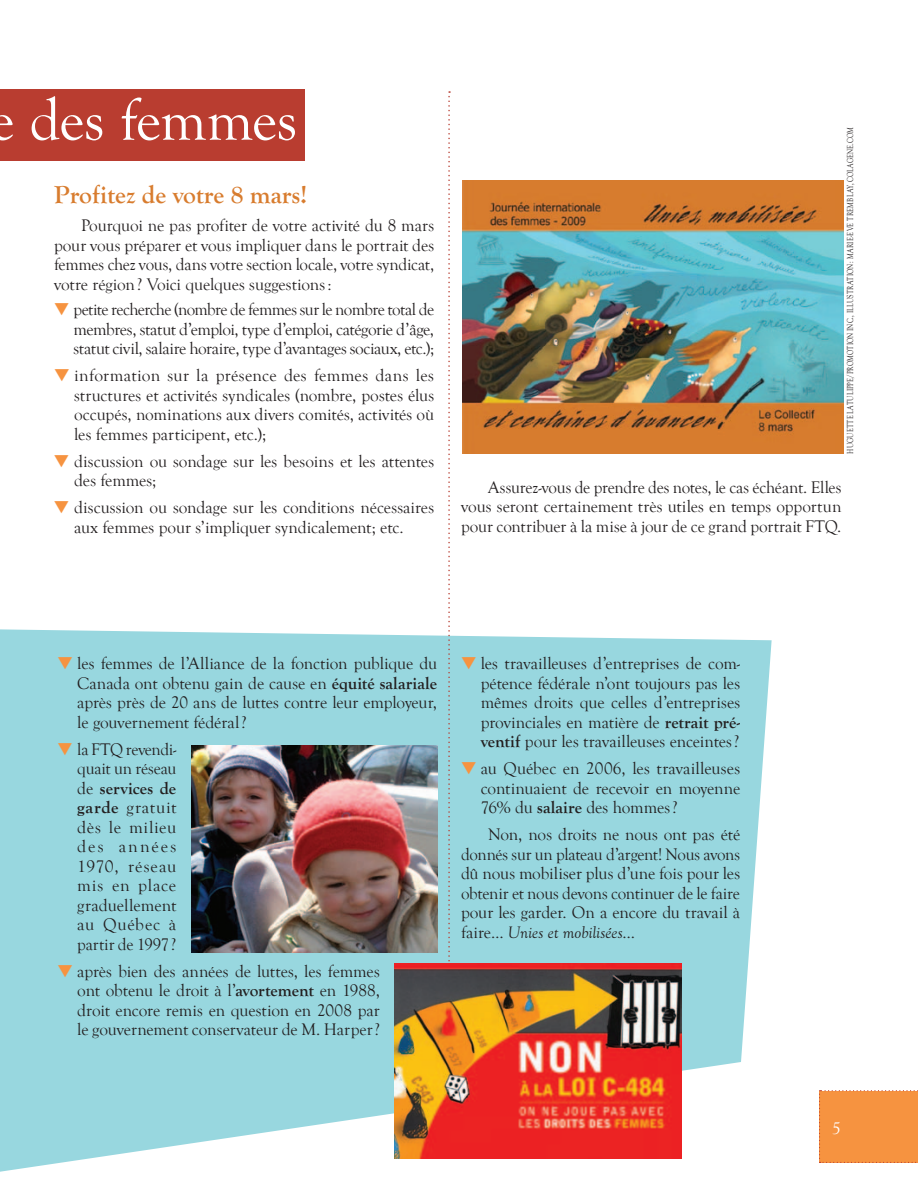
<style>
.page{position:relative;width:918px;height:1188px;background:#fff}
.page>*{position:absolute;margin:0;border:0;box-sizing:border-box;transform-origin:0 0}
.t1{font:60px "Goudy Old Style T";color:#fff}
.t2{font:700 25.5px "Goudy Old Style T";color:#d87c2e}
.t3{font:17.25px/19.5px "Goudy Old Style T";letter-spacing:-.005em;color:#231f20;text-align:justify}
.t4{font:italic 17.25px "Goudy Old Sty T";letter-spacing:-.005em;color:#231f20}
.t5{font:17.25px "Goudy Old Style T";color:#fff}
.t6{font:9px "Goudy Old Style T";letter-spacing:.025em;color:#231f20;scale:.75 1}
.s1{color:#f69340}
.s2{font-weight:700}
.s3{font-family:"Goudy Old Style T";font-style:normal}
</style>
<div class="page">
<div style="left:819px;top:1090px;width:99px;height:73px;background:#f69340"></div>
<svg style="left:0;top:629px;width:772px;height:543px;background:#a4dbe2"></svg>
<img style="left:191px;top:746px;width:246px;height:207px">
<div style="left:0;top:89px;width:304px;height:72px;background:#b93d30"></div>
<img style="left:462px;top:180px;width:382px;height:274px">
<svg style="left:448px;top:91px;width:2px;height:873px"></svg>
<img style="left:395px;top:964px;width:286px;height:194px">
<h1 class="t1" style="left:-11px;top:87px;width:310px">e des femmes</h1>
<h2 class="t2" style="left:54px;top:180px;width:255px">Profitez de votre 8 mars!</h2>
<p class="t3" style="left:54px;top:216px;width:382px;text-indent:27px">Pourquoi ne pas profiter de votre activité du 8 mars pour vous préparer et vous impliquer dans le portrait des femmes chez vous, dans votre section locale, votre syndicat, votre région? Voici quelques suggestions:</p>
<p class="t3" style="left:73px;top:300px;width:362px;text-indent:-19px"><span class="s1">▼</span> petite recherche (nombre de femmes sur le nombre total de membres, statut d’emploi, type d’emploi, catégorie d’âge, statut civil, salaire horaire, type d’avantages sociaux, etc.);</p>
<p class="t3" style="left:74px;top:366px;width:362px;text-indent:-20px"><span class="s1">▼</span> information sur la présence des femmes dans les structures et activités syndicales (nombre, postes élus occupés, nominations aux divers comités, activités où les femmes participent, etc.);</p>
<p class="t3" style="left:74px;top:452px;width:362px;text-indent:-20px"><span class="s1">▼</span> discussion ou sondage sur les besoins et les attentes des femmes;</p>
<p class="t3" style="left:54px;top:498px;width:382px;text-align:center"><span class="s1">▼</span> discussion ou sondage sur les conditions nécessaires aux femmes pour s’impliquer syndicalement; etc.</p>
<p class="t6" style="left:845px;top:454px;width:437px;rotate:-90deg">Hugu ette Latulippe/Promotion inc., Illustration : Marie-Eve Tremblay, colagen e.com</p>
<p class="t3" style="left:461px;top:478px;width:382px;text-indent:27px">Assurez-vous de prendre des notes, le cas échéant. Elles vous seront certainement très utiles en temps opportun pour contribuer à la mise à jour de ce grand portrait FTQ.</p>
<p class="t3" style="left:77px;top:654px;width:361px;text-indent:-20px"><span class="s1">▼</span> les femmes de l’Alliance de la fonction publique du Canada ont obtenu gain de cause en <span class="s2">équité salariale </span>après près de 20 ans de luttes contre leur employeur, le gouvernement fédéral?</p>
<p class="t3" style="left:77px;top:740px;width:101px;text-indent:-20px"><span class="s1">▼</span> la FTQ revendi&shy;quait un réseau de <span class="s2">services de garde</span> gratuit dès le milieu des années 1970, réseau mis en place graduellement au Québec à partir de 1997?</p>
<p class="t3" style="left:77px;top:962px;width:304px;text-indent:-20px"><span class="s1">▼</span> après bien des années de luttes, les femmes ont obtenu le droit à l’<span class="s2">avortement</span> en 1988, droit encore remis en question en 2008 par le gouvernement conservateur de M. Harper?</p>
<p class="t3" style="left:481px;top:654px;width:261px;text-indent:-20px"><span class="s1">▼</span> les travailleuses d’entreprises de com&shy;pétence fédérale n’ont toujours pas les mêmes droits que celles d’entreprises provinciales en matière de <span class="s2">retrait pré&shy;ventif</span> pour les travailleuses enceintes?</p>
<p class="t3" style="left:481px;top:759px;width:261px;text-indent:-20px"><span class="s1">▼</span> au Québec en 2006, les travailleuses continuaient de recevoir en moyenne 76% du <span class="s2">salaire</span> des hommes?</p>
<p class="t3" style="left:461px;top:825px;width:281px;text-indent:27px">Non, nos droits ne nous ont pas été donnés sur un plateau d’argent! Nous avons dû nous mobiliser plus d’une fois pour les obtenir et nous devons continuer de le faire pour les garder. On a encore du travail à</p>
<p class="t4" style="left:461px;top:923px;width:176px"><span class="s3">faire…</span> Unies et mobilisées<span class="s3">…</span></p>
<p class="t5" style="left:832px;top:1119px;width:10px">5</p>
</div>
